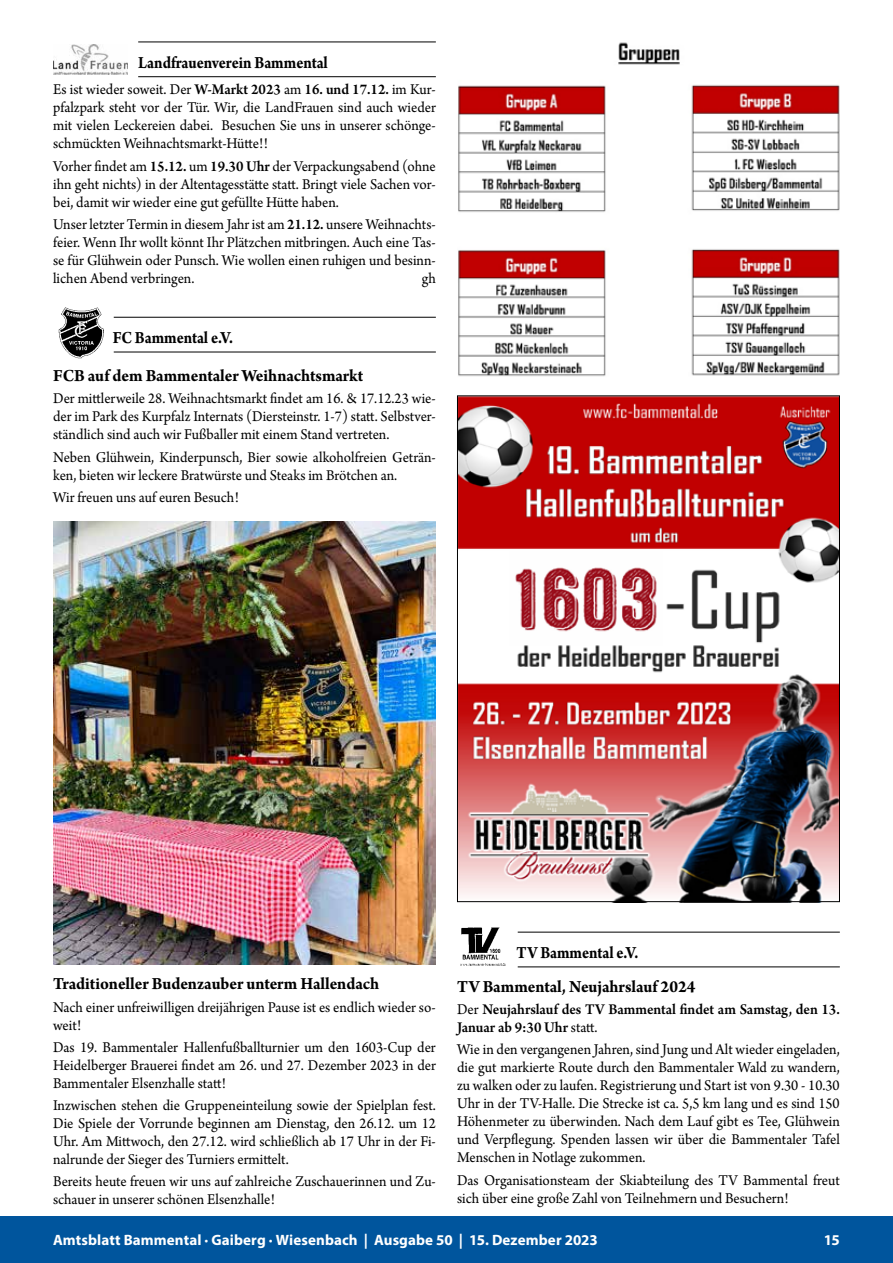
<style>
.page{position:relative;width:893px;height:1263px;background:#fff}
.page>*{position:absolute;margin:0;border:0;box-sizing:border-box;transform-origin:0 0}
.t1{font:700 18px/38px "Arno Pro";letter-spacing:-.005em;color:#000;scale:.88 1}
.t2{font:700 18px "Arno Pro";letter-spacing:-.005em;color:#000;scale:.95 1}
.t3{font:15.75px/18px "Arno Pro";color:#000;text-align:justify;scale:.95 1}
.t4{font:600 15.75px/18px "Arno Pro";letter-spacing:-.005em;color:#000;scale:.95 1}
.t5{font:700 15px "Myriad Pro";letter-spacing:.005em;color:#fff}
.s1{font-weight:600}
.s2{font-weight:400}
</style>
<div class="page">
<div style="left:0;top:1216px;width:893px;height:47px;background:#00559d"></div>
<hr style="left:138px;top:42px;width:298px;height:1px;background:#000">
<hr style="left:138px;top:76px;width:298px;height:1px;background:#000">
<hr style="left:114px;top:317px;width:322px;height:1px;background:#000">
<hr style="left:114px;top:352px;width:322px;height:1px;background:#000">
<img style="left:53px;top:521px;width:383px;height:443px">
<img style="left:53px;top:45px;width:75px;height:30px">
<img style="left:58px;top:307px;width:46px;height:52px">
<hr style="left:518px;top:932px;width:322px;height:1px;background:#000">
<hr style="left:518px;top:966px;width:322px;height:1px;background:#000">
<img style="left:458px;top:42px;width:382px;height:335px">
<img style="left:459px;top:397px;width:379px;height:503px">
<img style="left:460px;top:927px;width:46px;height:39px">
<p class="t1" style="left:138px;top:44px;width:217px">Landfrauenverein Bammental</p>
<p class="t3" style="left:53px;top:81px;width:404px">Es ist wieder soweit. Der <span class="s1">W-Markt 2023</span> am <span class="s1">16. und 17.12.</span> im Kur&shy;pfalzpark steht vor der Tür. Wir, die LandFrauen sind auch wieder mit vielen Leckereien dabei. Besuchen Sie uns in unserer schönge&shy;schmückten Weihnachtsmarkt-Hütte!!</p>
<p class="t3" style="left:53px;top:158px;width:404px">Vorher findet am <span class="s1">15.12.</span> um <span class="s1">19.30 Uhr</span> der Verpackungsabend (ohne ihn geht nichts) in der Altentagesstätte statt. Bringt viele Sachen vor&shy;bei, damit wir wieder eine gut gefüllte Hütte haben.</p>
<p class="t3" style="left:53px;top:216px;width:404px">Unser letzter Termin in diesem Jahr ist am <span class="s1">21.12.</span> unsere Weihnachts&shy;feier. Wenn Ihr wollt könnt Ihr Plätzchen mitbringen. Auch eine Tas&shy;se für Glühwein oder Punsch. Wie wollen einen ruhigen und besinn&shy;lichen Abend verbringen.</p>
<p class="t3" style="left:422px;top:270px;width:16px">gh</p>
<p class="t1" style="left:53px;top:320px;width:354px;text-indent:60px">FC Bammental e.V.<br>FCB auf dem Bammentaler Weihnachtsmarkt</p>
<p class="t3" style="left:53px;top:390px;width:404px">Der mittlerweile 28. Weihnachtsmarkt findet am 16. &amp; 17.12.23 wie&shy;der im Park des Kurpfalz Internats (Diersteinstr. 1-7) statt. Selbstver&shy;ständlich sind auch wir Fußballer mit einem Stand vertreten.</p>
<p class="t3" style="left:53px;top:449px;width:404px">Neben Glühwein, Kinderpunsch, Bier sowie alkoholfreien Geträn&shy;ken, bieten wir leckere Bratwürste und Steaks im Brötchen an.</p>
<p class="t3" style="left:53px;top:489px;width:197px">Wir freuen uns auf euren Besuch!</p>
<p class="t2" style="left:53px;top:973px;width:345px">Traditioneller Budenzauber unterm Hallendach</p>
<p class="t3" style="left:53px;top:999px;width:404px">Nach einer unfreiwilligen dreijährigen Pause ist es endlich wieder so&shy;weit!</p>
<p class="t3" style="left:53px;top:1039px;width:404px">Das 19. Bammentaler Hallenfußballturnier um den 1603-Cup der Heidelberger Brauerei findet am 26. und 27. Dezember 2023 in der Bammentaler Elsenzhalle statt!</p>
<p class="t3" style="left:53px;top:1097px;width:404px">Inzwischen stehen die Gruppeneinteilung sowie der Spielplan fest.<br>Die Spiele der Vorrunde beginnen am Dienstag, den 26.12. um 12<br>Uhr. Am Mittwoch, den 27.12. wird schließlich ab 17 Uhr in der Fi&shy;nalrunde der Sieger des Turniers ermittelt.</p>
<p class="t3" style="left:53px;top:1173px;width:404px">Bereits heute freuen wir uns auf zahlreiche Zuschauerinnen und Zu&shy;schauer in unserer schönen Elsenzhalle!</p>
<p class="t1" style="left:457px;top:937px;width:272px;line-height:33.8px;text-align:center">TV Bammental e.V.<br>TV Bammental, Neujahrslauf 2024</p>
<p class="t4" style="left:457px;top:1001px;width:404px"><span class="s2">Der</span> Neujahrslauf des TV Bammental findet am Samstag, den 13.<br>Januar ab 9:30 Uhr <span class="s2">statt.</span></p>
<p class="t3" style="left:457px;top:1041px;width:404px">Wie in den vergangenen Jahren, sind Jung und Alt wieder eingeladen, die gut markierte Route durch den Bammentaler Wald zu wandern, zu walken oder zu laufen. Registrierung und Start ist von 9.30 - 10.30<br>Uhr in der TV-Halle. Die Strecke ist ca. 5,5 km lang und es sind 150<br>Höhenmeter zu überwinden. Nach dem Lauf gibt es Tee, Glühwein und Verpflegung. Spenden lassen wir über die Bammentaler Tafel Menschen in Notlage zukommen.</p>
<p class="t3" style="left:457px;top:1172px;width:404px">Das Organisationsteam der Skiabteilung des TV Bammental freut sich über eine große Zahl von Teilnehmern und Besuchern!</p>
<p class="t5" style="left:53px;top:1230px;width:546px">Amtsblatt Bammental · Gaiberg · Wiesenbach | Ausgabe 50 | 15. Dezember 2023</p>
<p class="t5" style="left:824px;top:1230px;width:17px">15</p>
</div>
